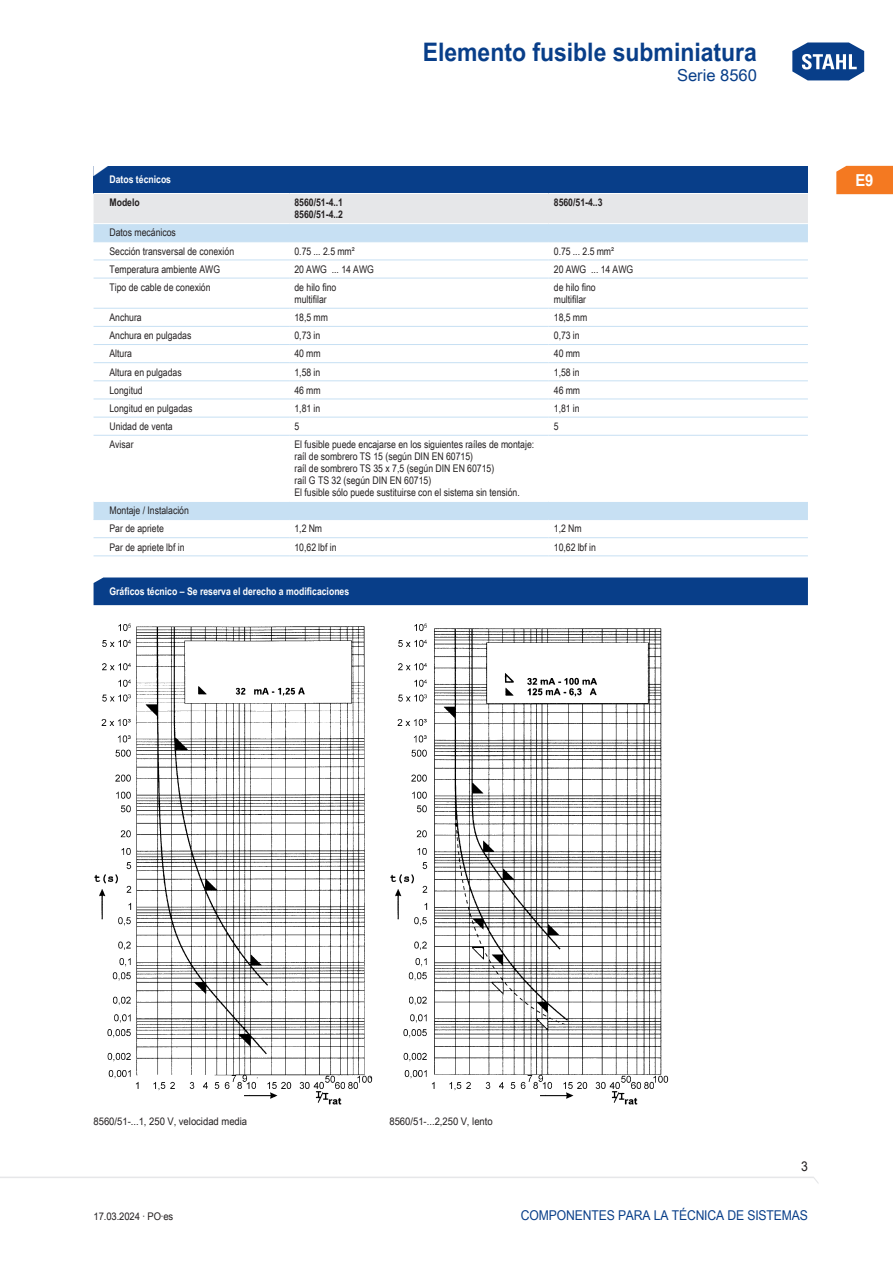
<style>
.page{position:relative;width:893px;height:1263px;background:#fff}
.page>*{position:absolute;margin:0;border:0;box-sizing:border-box;transform-origin:0 0}
.t1{font:700 25.5px "Arial Unicode MS";color:#083e89;scale:.9 1}
.TabHeader1stColumn{font:700 24px "Arial Unicode MS";color:#fff;scale:1.45 1}
.t2{font:16.5px "Arial Unicode MS";color:#083e89}
.t3{font:700 16.5px "Arial Unicode MS";color:#fff;scale:.9 1}
.t4{font:13.5px "Arial Unicode MS";letter-spacing:-.01em;color:#083e89;scale:.9 1}
.t5{font:13.5px "Arial Unicode MS";color:#231f20;scale:.9 1}
.TabBodyLeft{font:10.5px "Arial Unicode MS";color:#231f20;scale:.83 1}
.TabBody1stColumn{font:10.5px "Arial Unicode MS";color:#231f20;scale:.83 1}
.TabBodyLeft-2{font:10.5px "Arial Unicode MS";color:#231f20;scale:.9 1}
.TabHeader1stColumn-2{font:700 10.5px "Arial Unicode MS";color:#fff;scale:.83 1}
.TabSubHeaderLeft{font:700 10.5px "Arial Unicode MS";color:#231f20;scale:.83 1}
.TabHeaderLeft1stColu{font:700 10.5px "Arial Unicode MS";color:#231f20;scale:.83 1}
</style>
<div class="page">
<svg style="left:792px;top:42px;width:73px;height:39px"></svg>
<svg style="left:0;top:1176px;width:818px;height:7px"></svg>
<div style="left:836px;top:166px;width:57px;height:28px;background:#f47921"></div>
<div style="left:94px;top:166px;width:714px;height:27px;background:#083e89"></div>
<div style="left:94px;top:194px;width:714px;height:29px;background:#e6e7e9"></div>
<svg style="left:94px;top:224px;width:714px;height:295px"></svg>
<hr style="left:94px;top:241px;width:195px;height:1px;background:#c7e0f3">
<hr style="left:289px;top:241px;width:260px;height:1px;background:#c7e0f3">
<hr style="left:549px;top:241px;width:259px;height:1px;background:#c7e0f3">
<hr style="left:94px;top:260px;width:195px;height:1px;background:#c7e0f3">
<hr style="left:289px;top:260px;width:260px;height:1px;background:#c7e0f3">
<hr style="left:549px;top:260px;width:259px;height:1px;background:#c7e0f3">
<hr style="left:94px;top:278px;width:195px;height:1px;background:#c7e0f3">
<hr style="left:289px;top:278px;width:260px;height:1px;background:#c7e0f3">
<hr style="left:549px;top:278px;width:259px;height:1px;background:#c7e0f3">
<hr style="left:94px;top:308px;width:195px;height:1px;background:#c7e0f3">
<hr style="left:289px;top:308px;width:260px;height:1px;background:#c7e0f3">
<hr style="left:549px;top:308px;width:259px;height:1px;background:#c7e0f3">
<hr style="left:94px;top:326px;width:195px;height:1px;background:#c7e0f3">
<hr style="left:289px;top:326px;width:260px;height:1px;background:#c7e0f3">
<hr style="left:549px;top:326px;width:259px;height:1px;background:#c7e0f3">
<hr style="left:94px;top:344px;width:195px;height:1px;background:#c7e0f3">
<hr style="left:289px;top:344px;width:260px;height:1px;background:#c7e0f3">
<hr style="left:549px;top:344px;width:259px;height:1px;background:#c7e0f3">
<hr style="left:94px;top:362px;width:195px;height:1px;background:#c7e0f3">
<hr style="left:289px;top:362px;width:260px;height:1px;background:#c7e0f3">
<hr style="left:549px;top:362px;width:259px;height:1px;background:#c7e0f3">
<hr style="left:94px;top:380px;width:195px;height:1px;background:#c7e0f3">
<hr style="left:289px;top:380px;width:260px;height:1px;background:#c7e0f3">
<hr style="left:549px;top:380px;width:259px;height:1px;background:#c7e0f3">
<hr style="left:94px;top:399px;width:195px;height:1px;background:#c7e0f3">
<hr style="left:289px;top:399px;width:260px;height:1px;background:#c7e0f3">
<hr style="left:549px;top:399px;width:259px;height:1px;background:#c7e0f3">
<hr style="left:94px;top:417px;width:195px;height:1px;background:#c7e0f3">
<hr style="left:289px;top:417px;width:260px;height:1px;background:#c7e0f3">
<hr style="left:549px;top:417px;width:259px;height:1px;background:#c7e0f3">
<hr style="left:94px;top:435px;width:195px;height:1px;background:#c7e0f3">
<hr style="left:289px;top:435px;width:260px;height:1px;background:#c7e0f3">
<hr style="left:549px;top:435px;width:259px;height:1px;background:#c7e0f3">
<hr style="left:94px;top:501px;width:195px;height:1px;background:#fff">
<hr style="left:289px;top:501px;width:260px;height:1px;background:#fff">
<hr style="left:549px;top:501px;width:259px;height:1px;background:#fff">
<hr style="left:94px;top:519px;width:195px;height:1px;background:#c7e0f3">
<hr style="left:289px;top:519px;width:260px;height:1px;background:#c7e0f3">
<hr style="left:549px;top:519px;width:259px;height:1px;background:#c7e0f3">
<hr style="left:94px;top:537px;width:195px;height:1px;background:#c7e0f3">
<hr style="left:94px;top:555px;width:195px;height:1px;background:#c7e0f3">
<hr style="left:289px;top:537px;width:260px;height:1px;background:#c7e0f3">
<hr style="left:289px;top:555px;width:260px;height:1px;background:#c7e0f3">
<hr style="left:549px;top:537px;width:259px;height:1px;background:#c7e0f3">
<hr style="left:549px;top:555px;width:259px;height:1px;background:#c7e0f3">
<div style="left:94px;top:577px;width:714px;height:28px;background:#083e89"></div>
<img style="left:390px;top:623px;width:278px;height:482px">
<img style="left:94px;top:623px;width:278px;height:482px">
<p class="TabHeader1stColumn" style="left:90px;top:154px;width:16px">◤</p>
<p class="TabHeader1stColumn-2" style="left:109px;top:172px;width:76px">Datos técnicos</p>
<p class="TabHeaderLeft1stColu" style="left:109px;top:195px;width:38px">Modelo</p>
<p class="TabSubHeaderLeft" style="left:294px;top:195px;width:60px">8560/51-4..1</p>
<p class="TabSubHeaderLeft" style="left:294px;top:207px;width:60px">8560/51-4..2</p>
<h1 class="t1" style="left:423px;top:33px;width:373px">Elemento fusible subminiatura</h1>
<h3 class="t2" style="left:677px;top:63px;width:81px">Serie 8560</h3>
<p class="TabSubHeaderLeft" style="left:554px;top:195px;width:60px">8560/51-4..3</p>
<p class="TabBody1stColumn" style="left:109px;top:225px;width:82px">Datos mecánicos</p>
<p class="TabBody1stColumn" style="left:109px;top:243px;width:152px">Sección transversal de conexión</p>
<p class="TabBodyLeft" style="left:294px;top:243px;width:74px">0.75 ... 2.5 mm²</p>
<p class="TabBodyLeft" style="left:554px;top:243px;width:74px">0.75 ... 2.5 mm²</p>
<p class="TabBody1stColumn" style="left:109px;top:261px;width:135px">Temperatura ambiente AWG</p>
<p class="TabBodyLeft" style="left:294px;top:261px;width:97px">20 AWG ... 14 AWG</p>
<p class="TabBodyLeft" style="left:554px;top:261px;width:97px">20 AWG ... 14 AWG</p>
<p class="TabBody1stColumn" style="left:109px;top:280px;width:123px">Tipo de cable de conexión</p>
<p class="TabBodyLeft" style="left:294px;top:280px;width:52px">de hilo fino</p>
<p class="TabBodyLeft" style="left:294px;top:292px;width:40px">multifilar</p>
<p class="TabBodyLeft" style="left:554px;top:280px;width:52px">de hilo fino</p>
<p class="TabBodyLeft" style="left:554px;top:292px;width:40px">multifilar</p>
<p class="TabBody1stColumn" style="left:109px;top:310px;width:40px">Anchura</p>
<p class="TabBodyLeft" style="left:294px;top:310px;width:42px">18,5 mm</p>
<p class="TabBodyLeft" style="left:554px;top:310px;width:42px">18,5 mm</p>
<p class="TabBody1stColumn" style="left:109px;top:328px;width:100px">Anchura en pulgadas</p>
<p class="TabBodyLeft" style="left:294px;top:328px;width:33px">0,73 in</p>
<p class="TabBodyLeft" style="left:554px;top:328px;width:33px">0,73 in</p>
<p class="TabBody1stColumn" style="left:109px;top:346px;width:29px">Altura</p>
<p class="TabBodyLeft" style="left:294px;top:346px;width:33px">40 mm</p>
<p class="TabBodyLeft" style="left:554px;top:346px;width:33px">40 mm</p>
<p class="TabBody1stColumn" style="left:109px;top:364px;width:89px">Altura en pulgadas</p>
<p class="TabBodyLeft" style="left:294px;top:364px;width:33px">1,58 in</p>
<p class="TabBodyLeft" style="left:554px;top:364px;width:33px">1,58 in</p>
<p class="TabBody1stColumn" style="left:109px;top:382px;width:42px">Longitud</p>
<p class="TabBodyLeft" style="left:294px;top:382px;width:33px">46 mm</p>
<p class="TabBodyLeft" style="left:554px;top:382px;width:33px">46 mm</p>
<p class="TabBody1stColumn" style="left:109px;top:400px;width:101px">Longitud en pulgadas</p>
<p class="TabBodyLeft" style="left:294px;top:400px;width:33px">1,81 in</p>
<p class="TabBodyLeft" style="left:554px;top:400px;width:33px">1,81 in</p>
<p class="TabBody1stColumn" style="left:109px;top:419px;width:78px">Unidad de venta</p>
<p class="TabBodyLeft" style="left:294px;top:419px;width:7px">5</p>
<p class="TabBodyLeft" style="left:554px;top:419px;width:7px">5</p>
<p class="TabBody1stColumn" style="left:109px;top:437px;width:31px">Avisar</p>
<p class="TabBodyLeft" style="left:294px;top:437px;width:290px">El fusible puede encajarse en los siguientes raíles de montaje:</p>
<p class="TabBodyLeft" style="left:294px;top:449px;width:217px">raíl de sombrero TS 15 (según DIN EN 60715)</p>
<p class="TabBodyLeft" style="left:294px;top:461px;width:242px">raíl de sombrero TS 35 x 7,5 (según DIN EN 60715)</p>
<p class="TabBodyLeft" style="left:294px;top:473px;width:166px">raíl G TS 32 (según DIN EN 60715)</p>
<p class="TabBodyLeft" style="left:294px;top:485px;width:273px">El fusible sólo puede sustituirse con el sistema sin tensión.</p>
<p class="TabBody1stColumn" style="left:109px;top:503px;width:97px">Montaje / I nstalación</p>
<p class="TabBody1stColumn" style="left:109px;top:521px;width:67px">Par de apriete</p>
<p class="TabBodyLeft" style="left:294px;top:521px;width:35px">1,2 Nm</p>
<p class="TabBodyLeft" style="left:554px;top:521px;width:35px">1,2 Nm</p>
<p class="TabBody1stColumn" style="left:109px;top:539px;width:92px">Par de apriete lbf in</p>
<p class="TabBodyLeft" style="left:294px;top:539px;width:52px">10,62 lbf in</p>
<p class="TabBodyLeft" style="left:554px;top:539px;width:52px">10,62 lbf in</p>
<p class="TabHeader1stColumn-2" style="left:109px;top:584px;width:290px">Gráficos técnico – Se reserva el derecho a modificaciones</p>
<h3 class="t3" style="left:855px;top:168px;width:22px">E9</h3>
<p class="TabBodyLeft-2" style="left:94px;top:1113px;width:172px">8560/51-...1, 250 V, velocidad media</p>
<p class="TabBodyLeft-2" style="left:389px;top:1113px;width:116px">8560/51-...2,250 V, lento</p>
<p class="t5" style="left:801px;top:1157px;width:9px">3</p>
<p class="TabBodyLeft-2" style="left:94px;top:1208px;width:90px">17.03.2024 · PO·es</p>
<p class="t4" style="left:521px;top:1205px;width:318px">Componentes para la técnica de s istemas</p>
</div>
